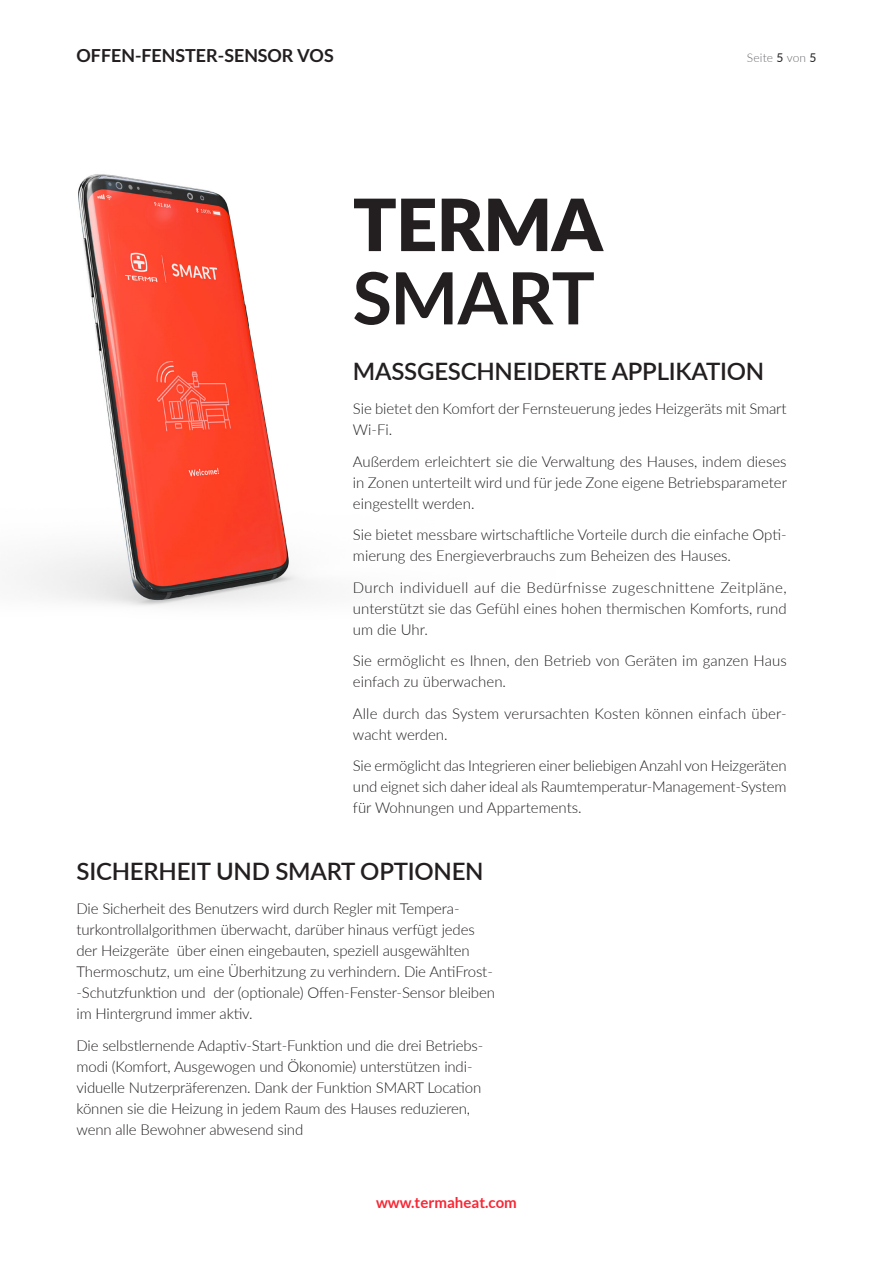
<style>
.page{position:relative;width:893px;height:1263px;background:#fff}
.page>*{position:absolute;margin:0;border:0;box-sizing:border-box;transform-origin:0 0}
.Nagłówek_1{font:900 72px "Lato";letter-spacing:-.01em;color:#231f20}
.Nagłówek_1-2{font:700 72px "Lato";letter-spacing:-.01em;color:#231f20}
.Nagłówek_1-3{font:600 24px "Lato";letter-spacing:-.01em;color:#231f20}
.t1{font:700 18px "Lato";color:#231f20}
.Tekst_10_pkt{font:300 15px/21px "Lato";letter-spacing:-.01em;color:#231f20}
.Tekst_10_pkt-2{font:300 15px/21px "Lato";letter-spacing:.01em;color:#231f20}
.t2{font:700 15px "Lato";color:#f92634}
.t3{font:300 12px "Lato";letter-spacing:.01em;color:#6c6d70}
.s1{font-weight:400;color:#231f20}
</style>
<div class="page">
<img style="left:23px;top:174px;width:295px;height:432px">
<p class="t1" style="left:77px;top:45px;width:259px">OFFEN-FENSTER-SENSOR VOS</p>
<p class="t3" style="left:747px;top:49px;width:71px">Seite <span class="s1">5</span> von <span class="s1">5</span></p>
<p class="Nagłówek_1" style="left:353px;top:171px;width:251px">TERMA</p>
<p class="Nagłówek_1-2" style="left:353px;top:257px;width:243px">SMART</p>
<p class="Nagłówek_1-3" style="left:353px;top:354px;width:413px">MASSGESCHNEIDERTE APPLIKATION</p>
<p class="Tekst_10_pkt" style="left:353px;top:398px;width:435px">Sie bietet den Komfort der Fernsteuerung jedes Heizgeräts mit Smart<br>Wi-Fi.</p>
<p class="Tekst_10_pkt" style="left:353px;top:450px;width:436px;text-align:justify">Außerdem erleichtert sie die Verwaltung des Hauses, indem dieses in Zonen unterteilt wird und für jede Zone eigene Betriebsparameter eingestellt werden.</p>
<p class="Tekst_10_pkt" style="left:353px;top:524px;width:435px">Sie bietet messbare wirtschaftliche Vorteile durch die einfache Opti&shy;mierung des Energieverbrauchs zum Beheizen des Hauses.</p>
<p class="Tekst_10_pkt" style="left:353px;top:576px;width:435px;text-align:justify">Durch individuell auf die Bedürfnisse zugeschnittene Zeitpläne, unterstützt sie das Gefühl eines hohen thermischen Komforts, rund um die Uhr.</p>
<p class="Tekst_10_pkt" style="left:353px;top:650px;width:435px">Sie ermöglicht es Ihnen, den Betrieb von Geräten im ganzen Haus einfach zu überwachen.</p>
<p class="Tekst_10_pkt-2" style="left:353px;top:702px;width:435px">Alle durch das System verursachten Kosten können einfach über&shy;wacht werden.</p>
<p class="Tekst_10_pkt" style="left:353px;top:755px;width:435px;text-align:justify">Sie ermöglicht das Integrieren einer beliebigen Anzahl von Heizgeräten und eignet sich daher ideal als Raumtemperatur-Management-System für Wohnungen und Appartements.</p>
<p class="Nagłówek_1-3" style="left:77px;top:854px;width:409px">SICHERHEIT UND SMART OPTIONEN</p>
<p class="Tekst_10_pkt" style="left:77px;top:898px;width:420px">Die Sicherheit des Benutzers wird durch Regler mit Tempera&shy;turkontrollalgorithmen überwacht, darüber hinaus verfügt jedes der Heizgeräte über einen eingebauten, speziell ausgewählten Thermoschutz, um eine Überhitzung zu verhindern. Die AntiFrost--Schutzfunktion und der (optionale) Offen-Fenster-Sensor bleiben im Hintergrund immer aktiv.</p>
<p class="Tekst_10_pkt" style="left:77px;top:1034px;width:408px">Die selbstlernende Adaptiv-Start-Funktion und die drei Betriebs&shy;modi (Komfort, Ausgewogen und Ökonomie) unterstützen indi&shy;viduelle Nutzerpräferenzen. Dank der Funktion SMART Location können sie die Heizung in jedem Raum des Hauses reduzieren, wenn alle Bewohner abwesend sind</p>
<p class="t2" style="left:376px;top:1194px;width:142px">www.termaheat.com</p>
</div>
